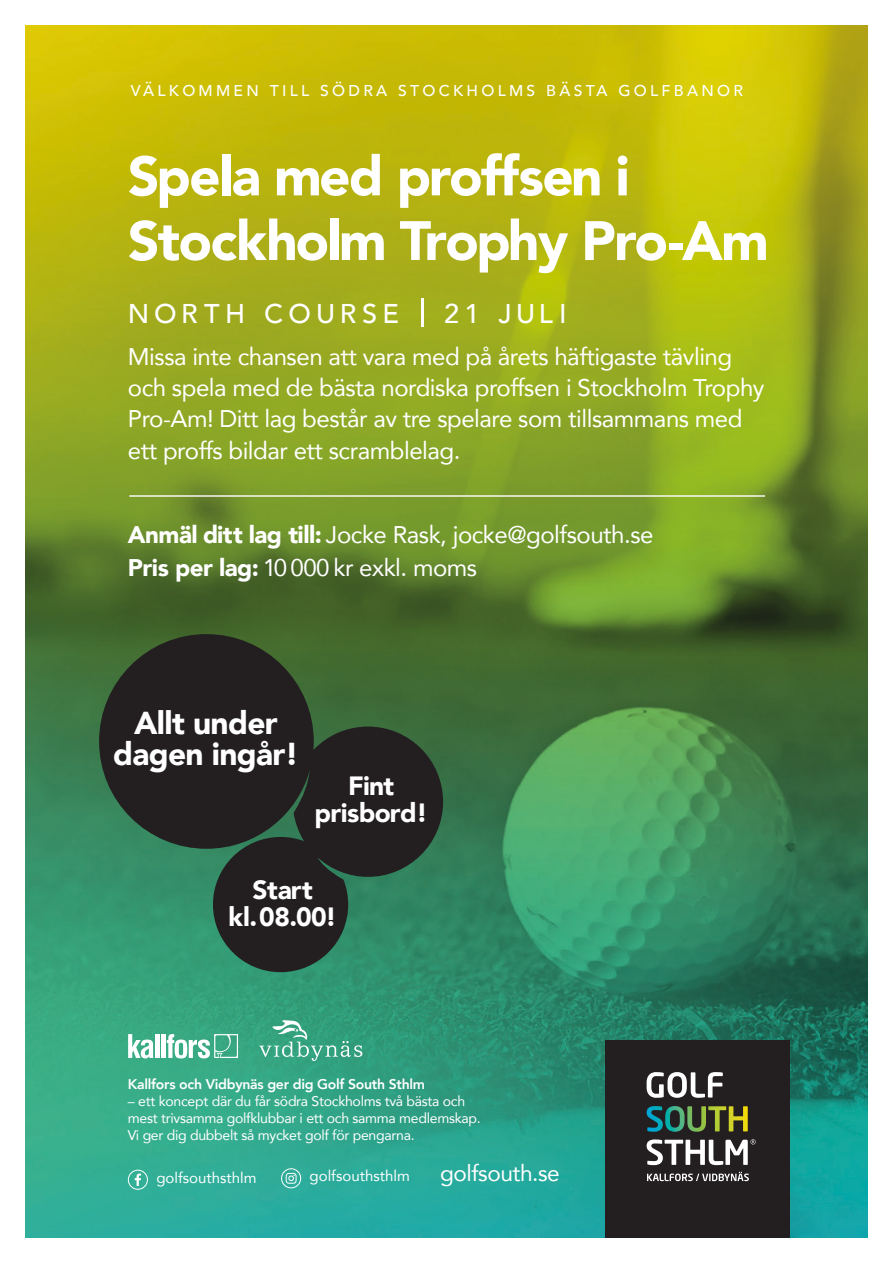
<style>
.page{position:relative;width:893px;height:1263px;background:#fff}
.page>*{position:absolute;margin:0;border:0;box-sizing:border-box;transform-origin:0 0}
.t1{font:900 54.9px/64.7px "Avenir";letter-spacing:-.03em;color:#fff}
.t2{font:900 31.65px/31.7px "Avenir";letter-spacing:-.02em;color:#fff;text-align:center}
.t3{font:500 27.15px "Avenir";letter-spacing:.19em;color:#fff}
.t4{font:900 26.4px/26.4px "Avenir";letter-spacing:-.02em;color:#fff;text-align:center}
.t5{font:24.15px/31px "Avenir";letter-spacing:-.02em;color:#fff}
.t6{font:22.65px "Avenir";letter-spacing:-.02em;color:#fff}
.t7{font:500 15.6px "Avenir";letter-spacing:.21em;color:#fff}
.t8{font:15px "Avenir";color:#fff}
.t9{font:14.1px/17.1px "Avenir";letter-spacing:-.02em;color:#fff}
.t10{font:800 14.1px "Avenir";letter-spacing:-.02em;color:#fff}
.s1{font-weight:900}
</style>
<div class="page">
<img style="left:26px;top:26px;width:841px;height:1211px">
<svg style="left:99px;top:634px;width:344px;height:338px;fill:#231f20"></svg>
<div style="left:128px;top:1170px;width:20px;height:20px;border:1px solid #fff;border-radius:50%"></div>
<svg style="left:135px;top:1173px;width:6px;height:13px"></svg>
<div style="left:281px;top:1168px;width:20px;height:20px;border:1px solid #fff;border-radius:50%"></div>
<svg style="left:286px;top:1173px;width:11px;height:11px"></svg>
<svg style="left:259px;top:1020px;width:103px;height:41px"></svg>
<svg style="left:128px;top:1034px;width:25px;height:24px"></svg>
<hr style="left:155px;top:1034px;width:4px;height:24px;background:#fff">
<hr style="left:161px;top:1034px;width:4px;height:24px;background:#fff">
<svg style="left:167px;top:1034px;width:71px;height:24px"></svg>
<div style="left:605px;top:1040px;width:184px;height:197px;background:#231f20"></div>
<svg style="left:647px;top:1072px;width:76px;height:26px"></svg>
<svg style="left:647px;top:1106px;width:101px;height:26px"></svg>
<svg style="left:647px;top:1139px;width:109px;height:26px"></svg>
<svg style="left:647px;top:1172px;width:102px;height:9px"></svg>
<hr style="left:422px;top:298px;width:2px;height:29px;background:#fff">
<hr style="left:129px;top:495px;width:636px;height:2px;background:#fff">
<p class="t7" style="left:131px;top:77px;width:614px">VÄLKOMMEN TILL SÖDRA STOCKHOLMS BÄSTA GOLFBANOR</p>
<p class="t1" style="left:128px;top:142px;width:642px">Spela med proffsen i<br>Stockholm Trophy Pro-Am</p>
<p class="t3" style="left:128px;top:290px;width:272px">NORTH COURSE</p>
<p class="t3" style="left:444px;top:290px;width:124px">21 JULI</p>
<p class="t5" style="left:128px;top:341px;width:638px">Missa inte chansen att vara med på årets häftigaste tävling och spela med de bästa nordiska proffsen i Stockholm Trophy Pro-Am! Ditt lag består av tre spelare som tillsammans med ett proffs bildar ett scramblelag.</p>
<p class="t5" style="left:128px;top:518px;width:527px"><span class="s1">Anmäl ditt lag till:</span> Jocke Rask, jocke@golfsouth.se</p>
<p class="t5" style="left:128px;top:552px;width:351px"><span class="s1">Pris per lag:</span> 10000 kr exkl. moms</p>
<p class="t2" style="left:113px;top:706px;width:187px">Allt under dagen ingår!</p>
<p class="t4" style="left:314px;top:772px;width:115px">Fint prisbord!</p>
<p class="t4" style="left:228px;top:876px;width:110px">Start kl.08.00!</p>
<p class="t10" style="left:128px;top:1073px;width:299px">Kallfors och Vidbynäs ger dig Golf South Sthlm</p>
<p class="t9" style="left:128px;top:1092px;width:354px">– ett koncept där du får södra Stockholms två bästa och mest trivsamma golfklubbar i ett och samma medlemskap.<br>Vi ger dig dubbelt så mycket golf för pengarna.</p>
<p class="t8" style="left:156px;top:1165px;width:102px">golfsouthsthlm</p>
<p class="t8" style="left:310px;top:1164px;width:102px">golfsouthsthlm</p>
<p class="t6" style="left:440px;top:1155px;width:121px">golfsouth.se</p>
</div>
